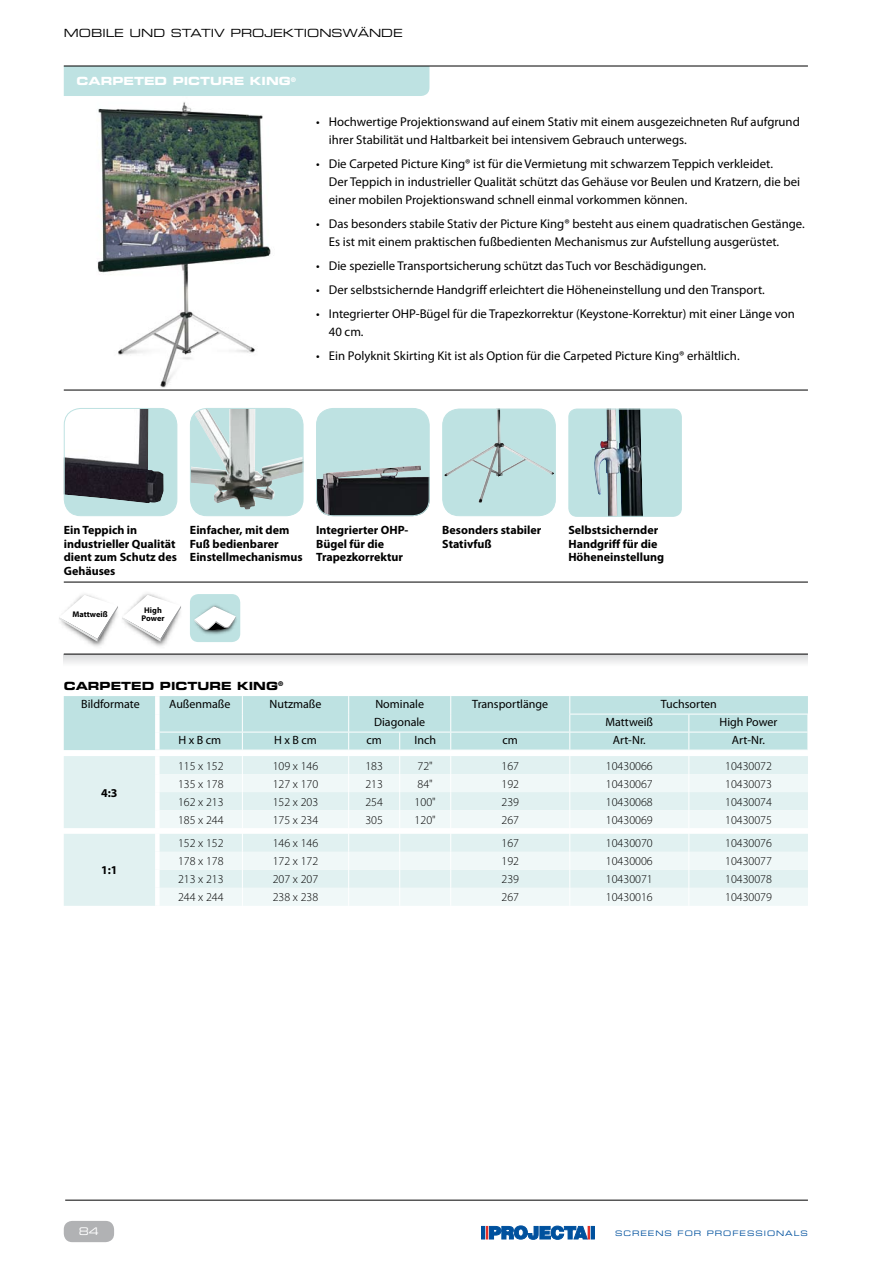
<style>
.page{position:relative;width:893px;height:1263px;background:#fff}
.page>*{position:absolute;margin:0;border:0;box-sizing:border-box;transform-origin:0 0}
.t1{font:12.75px/18px "Myriad Pro";color:#000}
.t2{font:300 12px "Myriad Pro";color:#000}
.t3{font:700 12px/13.5px "Myriad Pro";color:#000}
.t4{font:12px/18px "Myriad Pro";color:#000}
.t5{font:11.25px "Eurostile Extended Two";color:#000}
.t6{font:11.25px "Eurostile Bold Extended Two";color:#fff}
.t7{font:11.25px "Eurostile Bold Extended Two";color:#000}
.t8{font:10.5px "Eurostile Extended Two";color:#fff}
.t9{font:700 8.25px/8.2px "Myriad Pro";color:#000;text-align:center}
.t10{font:7.5px "Eurostile Extended Two";letter-spacing:.13em;color:#00519e}
</style>
<div class="page">
<div style="left:64px;top:1221px;width:50px;height:21px;background:#b1b2b4;border-radius:9px"></div>
<div style="left:481px;top:1226px;width:4px;height:13px;border:1px solid #00519e"></div>
<svg style="left:482px;top:1226px;width:112px;height:13px"></svg>
<svg style="left:64px;top:655px;width:744px;height:8px"></svg>
<hr style="left:64px;top:654px;width:744px;height:1px;background:#000">
<hr style="left:64px;top:390px;width:744px;height:1px;background:#000">
<hr style="left:64px;top:582px;width:744px;height:1px;background:#000">
<hr style="left:65px;top:1200px;width:743px;height:1px;background:#000">
<img style="left:97px;top:102px;width:174px;height:286px">
<div style="left:64px;top:67px;width:365px;height:29px;background:#bee2e2"></div>
<div style="left:64px;top:408px;width:113px;height:108px;background:#bee2e2;border-radius:17px"></div>
<img style="left:64px;top:408px;width:100px;height:108px">
<div style="left:64px;top:408px;width:113px;height:108px;border:1px solid #bee2e2;border-radius:17px"></div>
<div style="left:190px;top:408px;width:113px;height:108px;background:#bee2e2;border-radius:17px"></div>
<img style="left:190px;top:408px;width:113px;height:101px">
<div style="left:190px;top:408px;width:113px;height:108px;border:1px solid #bee2e2;border-radius:17px"></div>
<div style="left:317px;top:408px;width:112px;height:108px;background:#bee2e2;border-radius:17px"></div>
<img style="left:316px;top:465px;width:114px;height:51px">
<div style="left:316px;top:408px;width:114px;height:108px;border:1px solid #bee2e2;border-radius:17px"></div>
<div style="left:443px;top:409px;width:112px;height:107px;background:#bee2e2;border-radius:17px"></div>
<img style="left:442px;top:409px;width:114px;height:93px">
<div style="left:442px;top:409px;width:114px;height:107px;border:1px solid #bee2e2;border-radius:17px"></div>
<div style="left:569px;top:409px;width:112px;height:107px;background:#bee2e2;border-radius:8px"></div>
<img style="left:594px;top:411px;width:49px;height:104px">
<div style="left:568px;top:409px;width:114px;height:108px;border:1px solid #bee2e2;border-radius:8px"></div>
<div style="left:190px;top:594px;width:50px;height:48px;background:#bee2e2;border-radius:9px"></div>
<img style="left:202px;top:605px;width:35px;height:30px">
<svg style="left:194px;top:606px;width:42px;height:25px"></svg>
<hr style="left:64px;top:66px;width:744px;height:1px;background:#000">
<div style="left:64px;top:756px;width:744px;height:150px;background:#e1f1f1"></div>
<svg style="left:160px;top:774px;width:648px;height:132px;fill:#f0f8f8"></svg>
<svg style="left:242px;top:756px;width:1px;height:150px"></svg>
<svg style="left:348px;top:756px;width:1px;height:150px"></svg>
<svg style="left:399px;top:756px;width:1px;height:150px"></svg>
<svg style="left:450px;top:756px;width:1px;height:150px"></svg>
<svg style="left:569px;top:756px;width:1px;height:150px"></svg>
<svg style="left:688px;top:756px;width:1px;height:150px"></svg>
<div style="left:155px;top:756px;width:5px;height:18px;background:#fff"></div>
<div style="left:155px;top:774px;width:5px;height:18px;background:#fff"></div>
<div style="left:155px;top:792px;width:5px;height:18px;background:#fff"></div>
<div style="left:155px;top:810px;width:5px;height:18px;background:#fff"></div>
<svg style="left:155px;top:828px;width:5px;height:6px"></svg>
<div style="left:155px;top:834px;width:5px;height:18px;background:#fff"></div>
<div style="left:155px;top:852px;width:5px;height:18px;background:#fff"></div>
<div style="left:155px;top:870px;width:5px;height:18px;background:#fff"></div>
<div style="left:155px;top:888px;width:5px;height:18px;background:#fff"></div>
<img style="left:143px;top:593px;width:24px;height:54px">
<div style="left:64px;top:696px;width:744px;height:54px;background:#bee2e2"></div>
<div style="left:155px;top:696px;width:5px;height:18px;background:#fff"></div>
<div style="left:155px;top:714px;width:5px;height:18px;background:#fff"></div>
<div style="left:155px;top:732px;width:5px;height:18px;background:#fff"></div>
<hr style="left:689px;top:714px;width:119px;height:1px;background:#fff">
<hr style="left:569px;top:714px;width:120px;height:1px;background:#fff">
<img style="left:82px;top:594px;width:22px;height:53px">
<svg style="left:59px;top:595px;width:122px;height:47px"></svg>
<p class="t5" style="left:64px;top:26px;width:47px">MOBILE</p>
<p class="t5" style="left:129px;top:26px;width:185px">UN D STATIV PROJEKTIONS</p>
<p class="t5" style="left:343px;top:26px;width:60px">WÄN DE</p>
<p class="t6" style="left:77px;top:73px;width:221px">CARPETED PICTURE KING<sup>®</sup></p>
<p class="t1" style="left:329px;top:113px;width:473px;text-indent:-13px">• Hochwertige Projektionswand auf einem Stativ mit einem ausgezeichneten Ruf aufgrund ihrer Stabilität und Haltbarkeit bei intensivem Gebrauch unterwegs.</p>
<p class="t1" style="left:329px;top:155px;width:473px;text-indent:-13px">• Die Carpeted Picture King® ist für die Vermietung mit schwarzem Teppich verkleidet.<br>Der Teppich in industrieller Qualität schützt das Gehäuse vor Beulen und Kratzern, die bei einer mobilen Projektionswand schnell einmal vorkommen können.</p>
<p class="t1" style="left:329px;top:215px;width:477px;text-indent:-13px">• Das besonders stabile Stativ der Picture King® besteht aus einem quadratischen Gestänge.<br>Es ist mit einem praktischen fußbedienten Mechanismus zur Aufstellung ausgerüstet.</p>
<p class="t1" style="left:316px;top:257px;width:391px">• Die spezielle Transportsicherung schützt das Tuch vor Beschädigungen.</p>
<p class="t1" style="left:316px;top:281px;width:450px">• Der selbstsichernde Handgriff erleichtert die Höheneinstellung und den Transport.</p>
<p class="t1" style="left:329px;top:305px;width:468px;text-indent:-13px">• Integrierter OHP-Bügel für die Trapezkorrektur (Keystone-Korrektur) mit einer Länge von<br>40 cm.</p>
<p class="t1" style="left:316px;top:347px;width:425px">• Ein Polyknit Skirting Kit ist als Option für die Carpeted Picture King® erhältlich.</p>
<p class="t3" style="left:64px;top:523px;width:115px">Ein Teppich in industrieller Qualität dient zum Schutz des<br>Gehäuses</p>
<p class="t3" style="left:190px;top:523px;width:114px">Einfacher, mit dem<br>Fuß bedienbarer<br>Einstellmechanismus</p>
<p class="t3" style="left:316px;top:523px;width:94px">Integrierter OHP-<br>Bügel für die<br>Trapezkorrektur</p>
<p class="t3" style="left:442px;top:523px;width:101px">Besonders stabiler<br>Stativfuß</p>
<p class="t3" style="left:568px;top:523px;width:97px">Selbstsichernder<br>Handgriff für die<br>Höheneinstellung</p>
<p class="t9" style="left:72px;top:610px;width:37px">Mattweiß</p>
<p class="t9" style="left:141px;top:606px;width:25px">High<br>Power</p>
<p class="t7" style="left:64px;top:678px;width:221px">CARPETED PICTURE KING<sup>®</sup></p>
<p class="t4" style="left:81px;top:695px;width:60px">Bildformate</p>
<p class="t4" style="left:169px;top:695px;width:63px">Außenmaße</p>
<p class="t4" style="left:270px;top:695px;width:53px">Nutzmaße</p>
<p class="t4" style="left:374px;top:695px;width:53px">Nominale<br>Diagonale</p>
<p class="t4" style="left:472px;top:695px;width:78px">Transportlänge</p>
<p class="t4" style="left:661px;top:695px;width:58px">Tuchsorten</p>
<p class="t4" style="left:605px;top:713px;width:49px">Mattweiß</p>
<p class="t4" style="left:719px;top:713px;width:59px">High Power</p>
<p class="t3" style="left:101px;top:785px;width:18px">4:3</p>
<p class="t3" style="left:101px;top:863px;width:18px">1:1</p>
<p class="t4" style="left:178px;top:731px;width:44px">HxBcm</p>
<p class="t4" style="left:274px;top:731px;width:44px">HxBcm</p>
<p class="t4" style="left:366px;top:731px;width:17px">cm</p>
<p class="t4" style="left:414px;top:731px;width:23px">Inch</p>
<p class="t4" style="left:503px;top:731px;width:17px">cm</p>
<p class="t4" style="left:613px;top:731px;width:34px">Art-Nr.</p>
<p class="t4" style="left:732px;top:731px;width:34px">Art-Nr.</p>
<p class="t2" style="left:178px;top:758px;width:47px">115 x 152</p>
<p class="t2" style="left:273px;top:758px;width:47px">109 x 146</p>
<p class="t2" style="left:365px;top:758px;width:19px">183</p>
<p class="t2" style="left:418px;top:758px;width:17px">72"</p>
<p class="t2" style="left:501px;top:758px;width:19px">167</p>
<p class="t2" style="left:606px;top:758px;width:48px">10430066</p>
<p class="t2" style="left:725px;top:758px;width:48px">10430072</p>
<p class="t2" style="left:178px;top:776px;width:47px">135 x 178</p>
<p class="t2" style="left:273px;top:776px;width:47px">127 x 170</p>
<p class="t2" style="left:365px;top:776px;width:19px">213</p>
<p class="t2" style="left:418px;top:776px;width:17px">84"</p>
<p class="t2" style="left:501px;top:776px;width:19px">192</p>
<p class="t2" style="left:606px;top:776px;width:48px">10430067</p>
<p class="t2" style="left:725px;top:776px;width:48px">10430073</p>
<p class="t2" style="left:178px;top:794px;width:47px">162 x 213</p>
<p class="t2" style="left:273px;top:794px;width:47px">152 x 203</p>
<p class="t2" style="left:365px;top:794px;width:19px">254</p>
<p class="t2" style="left:415px;top:794px;width:23px">100"</p>
<p class="t2" style="left:501px;top:794px;width:19px">239</p>
<p class="t2" style="left:606px;top:794px;width:48px">10430068</p>
<p class="t2" style="left:725px;top:794px;width:48px">10430074</p>
<p class="t2" style="left:178px;top:812px;width:47px">185 x 244</p>
<p class="t2" style="left:273px;top:812px;width:47px">175 x 234</p>
<p class="t2" style="left:365px;top:812px;width:19px">305</p>
<p class="t2" style="left:415px;top:812px;width:23px">120"</p>
<p class="t2" style="left:501px;top:812px;width:19px">267</p>
<p class="t2" style="left:606px;top:812px;width:48px">10430069</p>
<p class="t2" style="left:725px;top:812px;width:48px">10430075</p>
<p class="t2" style="left:178px;top:836px;width:47px">152 x 152</p>
<p class="t2" style="left:273px;top:836px;width:47px">146 x 146</p>
<p class="t2" style="left:501px;top:836px;width:19px">167</p>
<p class="t2" style="left:606px;top:836px;width:48px">10430070</p>
<p class="t2" style="left:725px;top:836px;width:48px">10430076</p>
<p class="t2" style="left:178px;top:854px;width:47px">178 x 178</p>
<p class="t2" style="left:273px;top:854px;width:47px">172 x 172</p>
<p class="t2" style="left:501px;top:854px;width:19px">192</p>
<p class="t2" style="left:606px;top:854px;width:48px">10430006</p>
<p class="t2" style="left:725px;top:854px;width:48px">10430077</p>
<p class="t2" style="left:178px;top:872px;width:47px">213 x 213</p>
<p class="t2" style="left:273px;top:872px;width:47px">207 x 207</p>
<p class="t2" style="left:501px;top:872px;width:19px">239</p>
<p class="t2" style="left:606px;top:872px;width:48px">10430071</p>
<p class="t2" style="left:725px;top:872px;width:48px">10430078</p>
<p class="t2" style="left:178px;top:890px;width:47px">244 x 244</p>
<p class="t2" style="left:273px;top:890px;width:47px">238 x 238</p>
<p class="t2" style="left:501px;top:890px;width:19px">267</p>
<p class="t2" style="left:606px;top:890px;width:48px">10430016</p>
<p class="t2" style="left:725px;top:890px;width:48px">10430079</p>
<p class="t8" style="left:64px;top:1224px;width:37px">8484</p>
<p class="t10" style="left:615px;top:1228px;width:194px">SCREENS FOR PROFESSIONALS</p>
</div>
